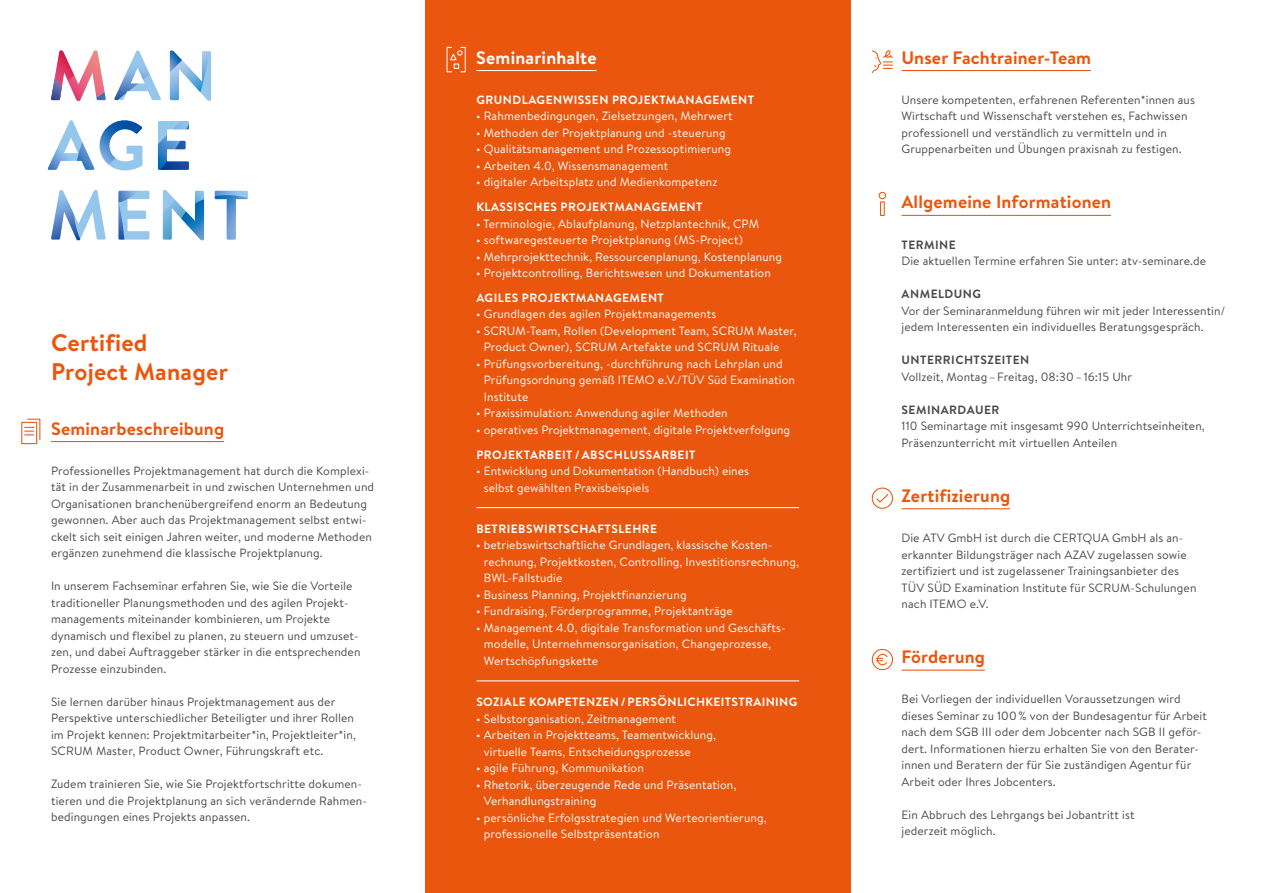
<style>
.page{position:relative;width:1263px;height:893px;background:#fff}
.page>*{position:absolute;margin:0;border:0;box-sizing:border-box;transform-origin:0 0}
.t1{font:700 24px/28.5px "Brandon Text";letter-spacing:.01em;color:#ea560d}
.t2{font:700 18px "Brandon Text";letter-spacing:.01em;color:#ea560d}
.t3{font:700 18px "Brandon Text";letter-spacing:.01em;color:#fff}
.t4{font:12px/16.5px "Brandon Text";letter-spacing:.01em;color:#4a4a49}
.t5{font:12px/16.5px "Brandon Text";letter-spacing:.01em;color:#fff}
.t6{font:700 12px "Brandon Text";letter-spacing:.04em;color:#fff}
.t7{font:700 12px "Brandon Text";letter-spacing:.04em;color:#4a4a49}
</style>
<div class="page">
<div style="left:425px;top:0;width:425px;height:893px;background:#ea560d"></div>
<hr style="left:51px;top:441px;width:173px;height:1px;background:#ea560d">
<div style="left:21px;top:422px;width:16px;height:22px;border:1px solid #ea560d"></div>
<svg style="left:25px;top:418px;width:16px;height:23px"></svg>
<hr style="left:901px;top:70px;width:190px;height:1px;background:#ea560d">
<svg style="left:871px;top:50px;width:22px;height:24px"></svg>
<hr style="left:901px;top:215px;width:210px;height:1px;background:#ea560d">
<div style="left:880px;top:201px;width:5px;height:15px;border:1px solid #ea560d"></div>
<div style="left:879px;top:192px;width:7px;height:7px;border:1px solid #ea560d;border-radius:50%"></div>
<hr style="left:901px;top:670px;width:84px;height:1px;background:#ea560d">
<div style="left:872px;top:649px;width:21px;height:21px;border:1px solid #ea560d;border-radius:50%"></div>
<svg style="left:876px;top:653px;width:12px;height:13px"></svg>
<hr style="left:476px;top:70px;width:120px;height:1px;background:#fff">
<hr style="left:477px;top:507px;width:322px;height:1px;background:#fff">
<hr style="left:477px;top:680px;width:322px;height:1px;background:#fff">
<div style="left:460px;top:47px;width:6px;height:25px;border:1px solid #fff"></div>
<svg style="left:450px;top:50px;width:13px;height:19px"></svg>
<svg style="left:51px;top:51px;width:55px;height:50px"></svg>
<svg style="left:114px;top:51px;width:47px;height:49px"></svg>
<svg style="left:170px;top:51px;width:41px;height:50px"></svg>
<svg style="left:48px;top:120px;width:94px;height:50px"></svg>
<svg style="left:158px;top:121px;width:31px;height:49px"></svg>
<svg style="left:51px;top:190px;width:55px;height:50px"></svg>
<svg style="left:118px;top:191px;width:31px;height:49px"></svg>
<svg style="left:163px;top:190px;width:41px;height:50px"></svg>
<svg style="left:215px;top:191px;width:33px;height:49px"></svg>
<hr style="left:901px;top:508px;width:109px;height:1px;background:#ea560d">
<svg style="left:876px;top:493px;width:13px;height:10px"></svg>
<div style="left:872px;top:488px;width:21px;height:21px;border:1px solid #ea560d;border-radius:50%"></div>
<h1 class="t1" style="left:51px;top:328px;width:178px">Certified<br>Project Manager</h1>
<h2 class="t2" style="left:51px;top:416px;width:175px">Seminarbeschreibung</h2>
<p class="t4" style="left:51px;top:462px;width:325px">Professionelles Projektmanagement hat durch die Komplexi&shy;tät in der Zusammenarbeit in und zwischen Unternehmen und Organisationen branchenübergreifend enorm an Bedeutung gewonnen. Aber auch das Projektmanagement selbst entwi&shy;ckelt sich seit einigen Jahren weiter, und moderne Methoden ergänzen zunehmend die klassische Projektplanung.</p>
<p class="t4" style="left:51px;top:578px;width:311px">In unserem Fachseminar erfahren Sie, wie Sie die Vorteile traditioneller Planungsmethoden und des agilen Projekt&shy;managements miteinander kombinieren, um Projekte dynamisch und flexibel zu planen, zu steuern und umzuset&shy;zen, und dabei Auftraggeber stärker in die entsprechenden Prozesse einzubinden.</p>
<p class="t4" style="left:51px;top:693px;width:306px">Sie lernen darüber hinaus Projektmanagement aus der Perspektive unterschiedlicher Beteiligter und ihrer Rollen im Projekt kennen: Projektmitarbeiter*in, Projektleiter*in, SCRUM Master, Product Owner, Führungskraft etc.</p>
<p class="t4" style="left:51px;top:776px;width:318px">Zudem trainieren Sie, wie Sie Projektfortschritte dokumen&shy;tieren und die Projektplanung an sich verändernde Rahmen&shy;bedingungen eines Projekts anpassen.</p>
<h2 class="t3" style="left:476px;top:45px;width:122px">Seminarinhalte</h2>
<p class="t6" style="left:476px;top:91px;width:279px">GRUNDLAGENWISSEN PROJEKTMANAGEMENT</p>
<p class="t5" style="left:476px;top:108px;width:258px">• Rahmenbedingungen, Zielsetzungen, Mehrwert</p>
<p class="t5" style="left:476px;top:124px;width:251px">• Methoden der Projektplanung und -steuerung</p>
<p class="t5" style="left:476px;top:141px;width:256px">• Qualitätsmanagement und Prozessoptimierung</p>
<p class="t5" style="left:476px;top:157px;width:194px">• Arbeiten 4.0, Wissensmanagement</p>
<p class="t5" style="left:476px;top:174px;width:243px">• digitaler Arbeitsplatz und Medienkompetenz</p>
<p class="t6" style="left:476px;top:199px;width:228px">KLASSISCHES PROJEKTMANAGEMENT</p>
<p class="t5" style="left:476px;top:215px;width:284px">• Terminologie, Ablaufplanung, Netzplantechnik, CPM</p>
<p class="t5" style="left:476px;top:231px;width:268px">• softwaregesteuerte Projektplanung (MS-Project)</p>
<p class="t5" style="left:476px;top:248px;width:307px">• Mehrprojekttechnik, Ressourcenplanung, Kostenplanung</p>
<p class="t5" style="left:476px;top:264px;width:296px">• Projektcontrolling, Berichtswesen und Dokumentation</p>
<p class="t6" style="left:476px;top:289px;width:189px">AGILES PROJEKTMANAGEMENT</p>
<p class="t5" style="left:476px;top:306px;width:242px">• Grundlagen des agilen Projektmanagements</p>
<p class="t5" style="left:484px;top:322px;width:314px;text-indent:-8px">• SCRUM-Team, Rollen (Development Team, SCRUM Master,<br>Product Owner), SCRUM Artefakte und SCRUM Rituale</p>
<p class="t5" style="left:484px;top:355px;width:313px;text-indent:-8px">• Prüfungsvorbereitung, -durchführung nach Lehrplan und<br>Prüfungsordnung gemäß ITEMO e.V./TÜV Süd Examination<br>Institute</p>
<p class="t5" style="left:476px;top:405px;width:253px">• Praxissimulation: Anwendung agiler Methoden</p>
<p class="t5" style="left:476px;top:421px;width:315px">• operatives Projektmanagement, digitale Projektverfolgung</p>
<p class="t6" style="left:476px;top:446px;width:221px">PROJEKTARBEIT / ABSCHLUSSARBEIT</p>
<p class="t5" style="left:484px;top:462px;width:267px;text-indent:-8px">• Entwicklung und Dokumentation (Handbuch) eines selbst gewählten Praxisbeispiels</p>
<p class="t6" style="left:476px;top:520px;width:182px">BETRIEBSWIRTSCHAFTSLEHRE</p>
<p class="t5" style="left:484px;top:537px;width:317px;text-indent:-8px">• betriebswirtschaftliche Grundlagen, klassische Kosten&shy;rechnung, Projektkosten, Controlling, Investitionsrechnung,<br>BWL-Fallstudie</p>
<p class="t5" style="left:476px;top:586px;width:212px">• Business Planning, Projektfinanzierung</p>
<p class="t5" style="left:476px;top:603px;width:258px">• Fundraising, Förderprogramme, Projektanträge</p>
<p class="t5" style="left:484px;top:619px;width:303px;text-indent:-8px">• Management 4.0, digitale Transformation und Geschäfts&shy;modelle, Unternehmensorganisation, Changeprozesse,<br>Wertschöpfungskette</p>
<p class="t6" style="left:476px;top:694px;width:322px">SOZIALE KOMPETENZEN / PERSÖNLICHKEITSTRAINING</p>
<p class="t5" style="left:476px;top:710px;width:201px">• Selbstorganisation, Zeitmanagement</p>
<p class="t5" style="left:484px;top:726px;width:234px;text-indent:-8px">• Arbeiten in Projektteams, Teamentwicklung, virtuelle Teams, Entscheidungsprozesse</p>
<p class="t5" style="left:476px;top:759px;width:169px">• agile Führung, Kommunikation</p>
<p class="t5" style="left:484px;top:776px;width:254px;text-indent:-8px">• Rhetorik, überzeugende Rede und Präsentation,<br>Verhandlungstraining</p>
<p class="t5" style="left:484px;top:809px;width:284px;text-indent:-8px">• persönliche Erfolgsstrategien und Werteorientierung, professionelle Selbstpräsentation</p>
<h2 class="t2" style="left:901px;top:45px;width:191px">Unser Fachtrainer-Team</h2>
<p class="t4" style="left:901px;top:91px;width:295px">Unsere kompetenten, erfahrenen Referenten*innen aus Wirtschaft und Wissenschaft verstehen es, Fachwissen professionell und verständlich zu vermitteln und in Gruppenarbeiten und Übungen praxisnah zu festigen.</p>
<h2 class="t2" style="left:901px;top:190px;width:211px">Allgemeine Informationen</h2>
<p class="t7" style="left:902px;top:236px;width:56px">TERMINE</p>
<p class="t4" style="left:901px;top:252px;width:306px">Die aktuellen Termine erfahren Sie unter: atv-seminare.de</p>
<p class="t7" style="left:902px;top:286px;width:81px">ANMELDUNG</p>
<p class="t4" style="left:901px;top:302px;width:325px">Vor der Seminaranmeldung führen wir mit jeder Interessentin/ jedem Interessenten ein individuelles Beratungsgespräch.</p>
<p class="t7" style="left:902px;top:352px;width:129px">UNTERRICHTSZEITEN</p>
<p class="t4" style="left:901px;top:368px;width:232px">Vollzeit, Montag – Freitag, 08:30– 16:15 Uhr</p>
<p class="t7" style="left:902px;top:401px;width:99px">SEMINARDAUER</p>
<p class="t4" style="left:901px;top:417px;width:305px">110 Seminartage mit insgesamt 990 Unterrichtseinheiten,<br>Präsenzunterricht mit virtuellen Anteilen</p>
<h2 class="t2" style="left:901px;top:483px;width:110px">Zertifizierung</h2>
<p class="t4" style="left:901px;top:529px;width:296px">Die ATV GmbH ist durch die CERTQUA GmbH als an&shy;erkannter Bildungsträger nach AZAV zugelassen sowie zertifiziert und ist zugelassener Trainingsanbieter des TÜV SÜD Examination Institute für SCRUM-Schulungen nach ITEMO e.V.</p>
<h2 class="t2" style="left:901px;top:644px;width:85px">Förderung</h2>
<p class="t4" style="left:901px;top:691px;width:307px">Bei Vorliegen der individuellen Voraussetzungen wird dieses Seminar zu 100% von der Bundesagentur für Arbeit nach dem SGB III oder dem Jobcenter nach SGB II geför&shy;dert. Informationen hierzu erhalten Sie von den Berater&shy;innen und Beratern der für Sie zuständigen Agentur für Arbeit oder Ihres Jobcenters.</p>
<p class="t4" style="left:901px;top:806px;width:235px">Ein Abbruch des Lehrgangs bei Jobantritt ist jederzeit möglich.</p>
</div>
